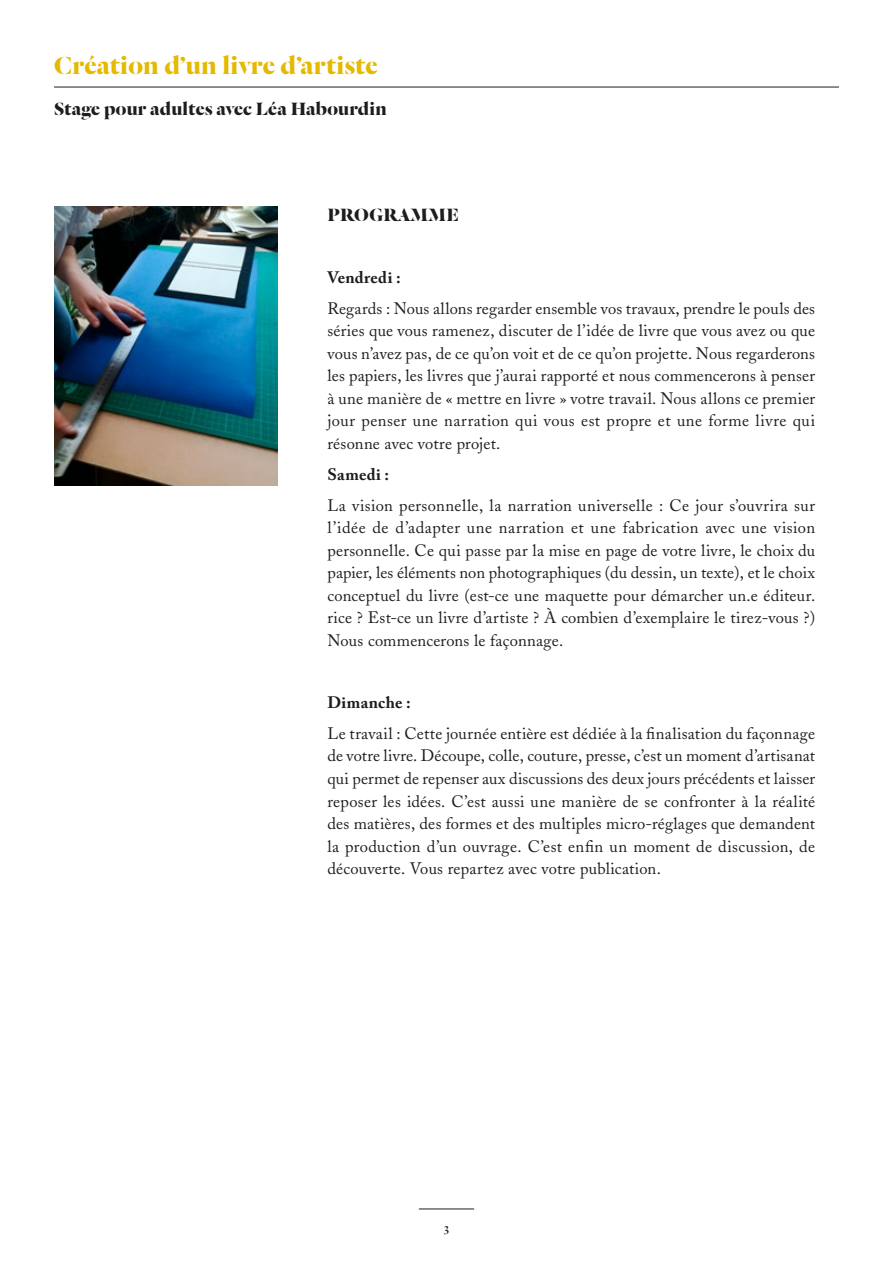
<style>
.page{position:relative;width:893px;height:1263px;background:#fff}
.page>*{position:absolute;margin:0;border:0;box-sizing:border-box;transform-origin:0 0}
.t1{font:700 27px "Dala Floda";letter-spacing:.01em;color:#e5b900}
.t2{font:700 19.5px "Dala Floda";letter-spacing:.01em;color:#1d1d1b}
.t3{font:16.5px/22.5px "Adobe Caslon";letter-spacing:.015em;color:#1d1d1b;text-align:justify}
.t4{font:700 16.5px "Adobe Caslon Pro";letter-spacing:.015em;color:#1d1d1b}
.t5{font:13.5px "Dala Floda Roman No.2";color:#1d1d1b}
</style>
<div class="page">
<hr style="left:419px;top:1209px;width:55px;height:1px;background:#1d1d1b">
<hr style="left:54px;top:87px;width:785px;height:1px;background:#1d1d1b">
<img style="left:54px;top:206px;width:223px;height:279px">
<h1 class="t1" style="left:54px;top:47px;width:325px">Création d’un livre d’artiste</h1>
<p class="t2" style="left:54px;top:96px;width:334px">Stage pour adultes avec Léa Habourdin</p>
<p class="t2" style="left:328px;top:201px;width:133px">PROGRAMME</p>
<p class="t4" style="left:327px;top:267px;width:75px">Vendredi :</p>
<p class="t3" style="left:327px;top:297px;width:489px">Regards : Nous allons regarder ensemble vos travaux, prendre le pouls des séries que vous ramenez, discuter de l’idée de livre que vous avez ou que vous n’avez pas, de ce qu’on voit et de ce qu’on projette. Nous regarderons les papiers, les livres que j’aurai rapporté et nous commencerons à penser à une manière de « mettre en livre » votre travail. Nous allons ce premier jour penser une narration qui vous est propre et une forme livre qui résonne avec votre projet.</p>
<p class="t4" style="left:327px;top:464px;width:63px">Samedi :</p>
<p class="t3" style="left:327px;top:494px;width:489px">La vision personnelle, la narration universelle : Ce jour s’ouvrira sur l’idée de d’adapter une narration et une fabrication avec une vision personnelle. Ce qui passe par la mise en page de votre livre, le choix du papier, les éléments non photographiques (du dessin, un texte), et le choix conceptuel du livre (est-ce une maquette pour démarcher un.e éditeur. rice ? Est-ce un livre d’artiste ? À combien d’exemplaire le tirez-vous ?)<br>Nous commencerons le façonnage.</p>
<p class="t4" style="left:327px;top:693px;width:85px">Dimanche :</p>
<p class="t3" style="left:327px;top:722px;width:489px">Le travail : Cette journée entière est dédiée à la finalisation du façonnage de votre livre. Découpe, colle, couture, presse, c’est un moment d’artisanat qui permet de repenser aux discussions des deux jours précédents et laisser reposer les idées. C’est aussi une manière de se confronter à la réalité des matières, des formes et des multiples micro-réglages que demandent la production d’un ouvrage. C’est enfin un moment de discussion, de découverte. Vous repartez avec votre publication.</p>
<p class="t5" style="left:444px;top:1218px;width:6px">3</p>
</div>
